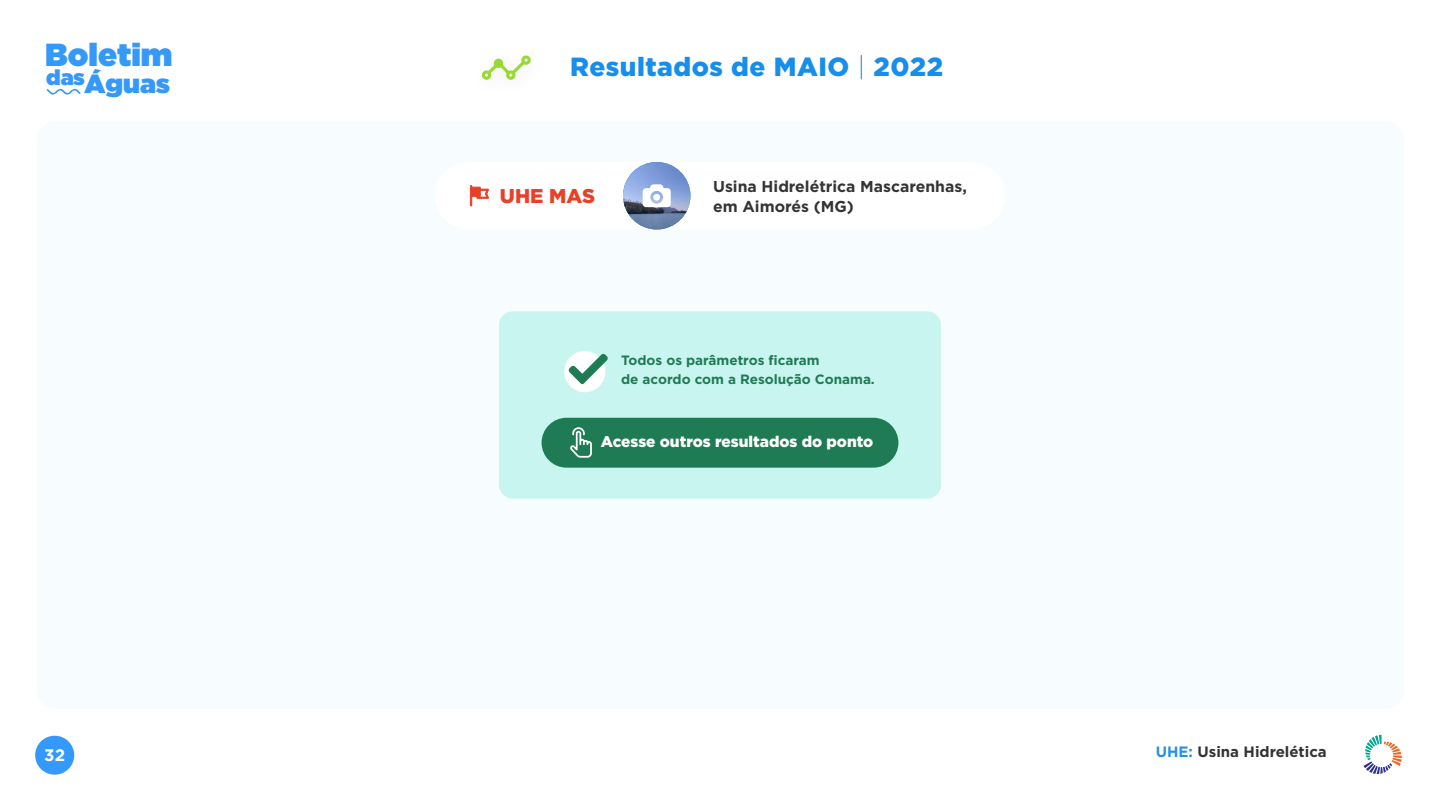
<style>
.page{position:relative;width:1440px;height:810px;background:#fff}
.page>*{position:absolute;margin:0;border:0;box-sizing:border-box;transform-origin:0 0}
.t1{font:900 31.88px "Gotham";color:#3599fa}
.t2{font:900 26.25px "Gotham";letter-spacing:.02em;color:#178eeb}
.t3{font:900 26.25px "Gotham";color:#3599fa}
.t4{font:900 21.45px "Gotham";color:#3599fa}
.t5{font:900 19.95px "Gotham";color:#e84128}
.t6{font:700 16.65px "Gotham";color:#fff}
.t7{font:700 15.75px/19.6px "Gotham";color:#343433}
.t8{font:900 15.45px "Gotham";color:#fff}
.t9{font:700 15px "Gotham";color:#333}
.t10{font:700 13.5px/18.6px "Gotham";color:#1f7b54}
.s1{font-weight:300}
.s2{color:#2390e9}
</style>
<div class="page">
<div style="left:37px;top:122px;width:1367px;height:587px;background:#f7fcfe;border-radius:19px"></div>
<svg style="left:482px;top:55px;width:49px;height:25px"></svg>
<div style="left:35px;top:736px;width:39px;height:39px;background:#3599fa;border-radius:19px"></div>
<div style="left:435px;top:162px;width:570px;height:68px;background:#fff;border-radius:34px"></div>
<img style="left:623px;top:162px;width:67px;height:68px;border-radius:34px">
<svg style="left:643px;top:184px;width:28px;height:23px"></svg>
<svg style="left:470px;top:185px;width:19px;height:22px"></svg>
<div style="left:499px;top:311px;width:442px;height:188px;background:#c9f5f1;border-radius:14px"></div>
<div style="left:542px;top:418px;width:356px;height:50px;background:#1f7b54;border-radius:25px"></div>
<svg style="left:570px;top:427px;width:22px;height:31px"></svg>
<div style="left:564px;top:351px;width:41px;height:41px;background:#fff;border-radius:50%"></div>
<svg style="left:568px;top:354px;width:40px;height:30px"></svg>
<svg style="left:47px;top:89px;width:34px;height:6px"></svg>
<svg style="left:1364px;top:735px;width:38px;height:39px"></svg>
<h1 class="t1" style="left:45px;top:32px;width:129px">Boletim</h1>
<h2 class="t3" style="left:85px;top:65px;width:87px">Águas</h2>
<h3 class="t4" style="left:46px;top:62px;width:40px">das</h3>
<p class="t6" style="left:44px;top:744px;width:22px">32</p>
<h2 class="t2" style="left:570px;top:52px;width:374px">Resultados de MAIO <span class="s1">|</span> 2022</h2>
<h3 class="t5" style="left:500px;top:184px;width:97px">UHE MAS</h3>
<p class="t7" style="left:713px;top:177px;width:255px">Usina Hidrelétrica Mascarenhas, em Aimorés (MG)</p>
<p class="t10" style="left:621px;top:351px;width:255px">Todos os parâmetros ficaram<br>de acordo com a Resolução Conama.</p>
<p class="t8" style="left:601px;top:433px;width:274px">Acesse outros resultados do ponto</p>
<p class="t9" style="left:1156px;top:742px;width:173px"><span class="s2">UHE:</span> Usina Hidrelética</p>
</div>
